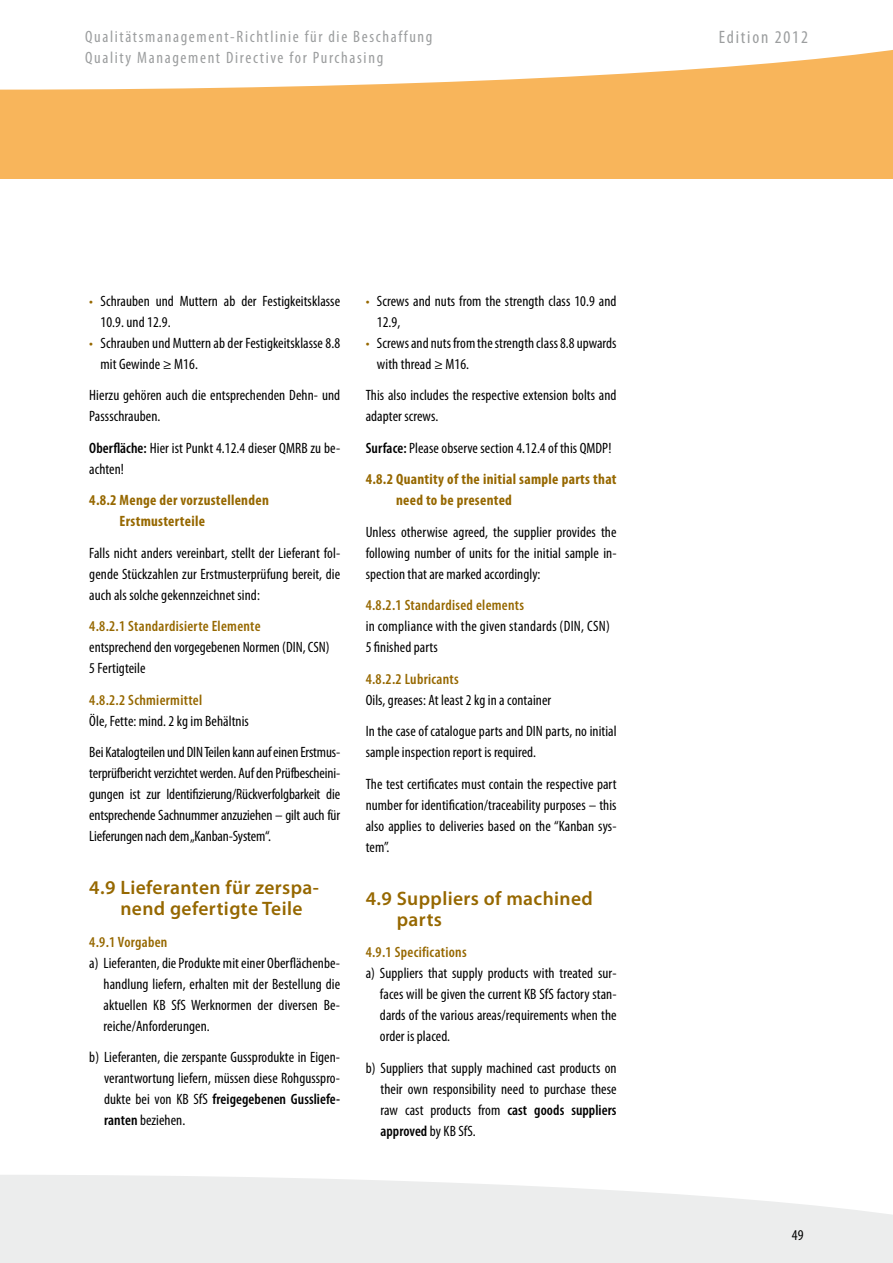
<style>
.page{position:relative;width:893px;height:1263px;background:#fff}
.page>*{position:absolute;margin:0;border:0;box-sizing:border-box;transform-origin:0 0}
.t1{font:600 19.5px/21px "Myriad Pro";letter-spacing:.02em;color:#966801}
.t2{font:condensed 18px "Myriad Pro";letter-spacing:.1em;color:#9c9e9f}
.t3{font:condensed 16.5px/21px "Myriad Pro";letter-spacing:.1em;color:#9c9e9f}
.t4{font:condensed 15px/21px "Myriad Pro";letter-spacing:.005em;color:#000}
.t5{font:700 condensed 15px/21px "Myriad Pro";letter-spacing:.02em;color:#966801}
.t6{font:600 condensed 15px "Myriad Pro";letter-spacing:.02em;color:#966801}
.s1{color:#966801}
.s2{font-weight:600}
.s3{font-weight:600;color:#000}
.s4{font-weight:400;color:#000}
</style>
<div class="page">
<div style="left:0;top:45px;width:893px;height:134px;background:#f8b55b"></div>
<svg style="left:0;top:45px;width:893px;height:45px;fill:#fff"></svg>
<svg style="left:0;top:1175px;width:893px;height:88px;background:#eeefef"></svg>
<p class="t3" style="left:85px;top:26px;width:349px">Qualitätsmanagement-Richtlinie für die Beschaffung<br>Quality Management Directive for Purchasing</p>
<p class="t2" style="left:719px;top:26px;width:91px">Edition 2012</p>
<p class="t4" style="left:101px;top:290px;width:241px;text-indent:-11px"><span class="s1">•</span> Schrauben und Muttern ab der Festigkeitsklasse<br>10.9. und 12.9.</p>
<p class="t4" style="left:101px;top:332px;width:241px;text-indent:-11px"><span class="s1">•</span> Schrauben und Muttern ab der Festigkeitsklasse 8.8 mit Gewinde ≥ M16.</p>
<p class="t4" style="left:89px;top:385px;width:252px">Hierzu gehören auch die entsprechenden Dehn- und<br>Passschrauben.</p>
<p class="t4" style="left:89px;top:437px;width:252px"><span class="s2">Oberfläche:</span> Hier ist Punkt 4.12.4 dieser QMRB zu be&shy;achten!</p>
<p class="t5" style="left:120px;top:490px;width:151px;text-indent:-30px">4.8.2 Menge der vorzustellenden<br>Erstmusterteile</p>
<p class="t4" style="left:89px;top:542px;width:252px;text-align:justify">Falls nicht anders vereinbart, stellt der Lieferant fol&shy;gende Stückzahlen zur Erstmusterprüfung bereit, die auch als solche gekennzeichnet sind:</p>
<p class="t6" style="left:89px;top:617px;width:173px">4.8.2.1 Standardisierte Elemente</p>
<p class="t4" style="left:89px;top:637px;width:242px">entsprechend den vorgegebenen Normen (DIN, CSN)<br>5 Fertigteile</p>
<p class="t6" style="left:89px;top:691px;width:114px">4.8.2.2 Schmiermittel</p>
<p class="t4" style="left:89px;top:705px;width:252px;line-height:31.5px">Öle, Fette: mind. 2 kg im Behältnis<br>Bei Katalogteilen und DIN Teilen kann auf einen Erstmus-</p>
<p class="t4" style="left:89px;top:763px;width:252px;text-align:justify">terprüfbericht verzichtet werden. Auf den Prüfbescheini&shy;gungen ist zur Identifizierung/Rückverfolgbarkeit die entsprechende Sachnummer anzuziehen – gilt auch für Lieferungen nach dem „Kanban-System“.</p>
<h1 class="t1" style="left:120px;top:877px;width:200px;text-indent:-31px">4.9 Lieferanten für zerspa&shy;nend gefertigte Teile</h1>
<p class="t6" style="left:89px;top:932px;width:80px">4.9.1 Vorgaben</p>
<p class="t4" style="left:104px;top:952px;width:238px;text-align:justify;text-indent:-14px">a) Lieferanten, die Produkte mit einer Oberflächenbe&shy;handlung liefern, erhalten mit der Bestellung die aktuellen KB SfS Werknormen der diversen Be&shy;reiche/Anforderungen.</p>
<p class="t4" style="left:104px;top:1046px;width:238px;text-align:justify;text-indent:-15px">b) Lieferanten, die zerspante Gussprodukte in Eigen&shy;verantwortung liefern, müssen diese Rohgusspro&shy;dukte bei von KB SfS <span class="s2">freigegebenen Gussliefe&shy;ranten</span> beziehen.</p>
<p class="t4" style="left:377px;top:290px;width:241px;text-indent:-11px"><span class="s1">•</span> Screws and nuts from the strength class 10.9 and<br>12.9,</p>
<p class="t4" style="left:377px;top:332px;width:241px;text-indent:-11px"><span class="s1">•</span> Screws and nuts from the strength class 8.8 upwards with thread ≥ M16.</p>
<p class="t4" style="left:366px;top:385px;width:252px">This also includes the respective extension bolts and adapter screws.</p>
<p class="t5" style="left:366px;top:432px;width:252px;line-height:31.5px"><span class="s3">Surface:</span> <span class="s4">Please observe section 4.12.4 of this QMDP!<br></span>4.8.2 Quantity of the initial sample parts that</p>
<p class="t5" style="left:396px;top:490px;width:117px">need to be presented</p>
<p class="t4" style="left:366px;top:521px;width:252px;text-align:justify">Unless otherwise agreed, the supplier provides the following number of units for the initial sample in&shy;spection that are marked accordingly:</p>
<p class="t6" style="left:366px;top:596px;width:160px">4.8.2.1 Standardised elements</p>
<p class="t4" style="left:366px;top:616px;width:246px">in compliance with the given standards (DIN, CSN)<br>5 finished parts</p>
<p class="t6" style="left:366px;top:670px;width:95px">4.8.2.2 Lubricants</p>
<p class="t4" style="left:366px;top:684px;width:252px;line-height:31.5px">Oils, greases: At least 2 kg in a container<br>In the case of catalogue parts and DIN parts, no initial</p>
<p class="t4" style="left:366px;top:736px;width:252px;line-height:31.5px">sample inspection report is required.<br>The test certificates must contain the respective part</p>
<p class="t4" style="left:366px;top:794px;width:252px;text-align:justify">number for identification/traceability purposes – this also applies to deliveries based on the “Kanban sys&shy;tem”.</p>
<h1 class="t1" style="left:397px;top:887px;width:198px;text-indent:-31px">4.9 Suppliers of machined parts</h1>
<p class="t6" style="left:366px;top:943px;width:102px">4.9.1 Specifications</p>
<p class="t4" style="left:380px;top:962px;width:238px;text-align:justify;text-indent:-14px">a) Suppliers that supply products with treated sur&shy;faces will be given the current KB SfS factory stan&shy;dards of the various areas/requirements when the order is placed.</p>
<p class="t4" style="left:380px;top:1057px;width:238px;text-align:justify;text-indent:-15px">b) Suppliers that supply machined cast products on their own responsibility need to purchase these raw cast products from <span class="s2">cast goods suppliers approved</span> by KB SfS.</p>
<p class="t4" style="left:792px;top:1224px;width:13px">49</p>
</div>
